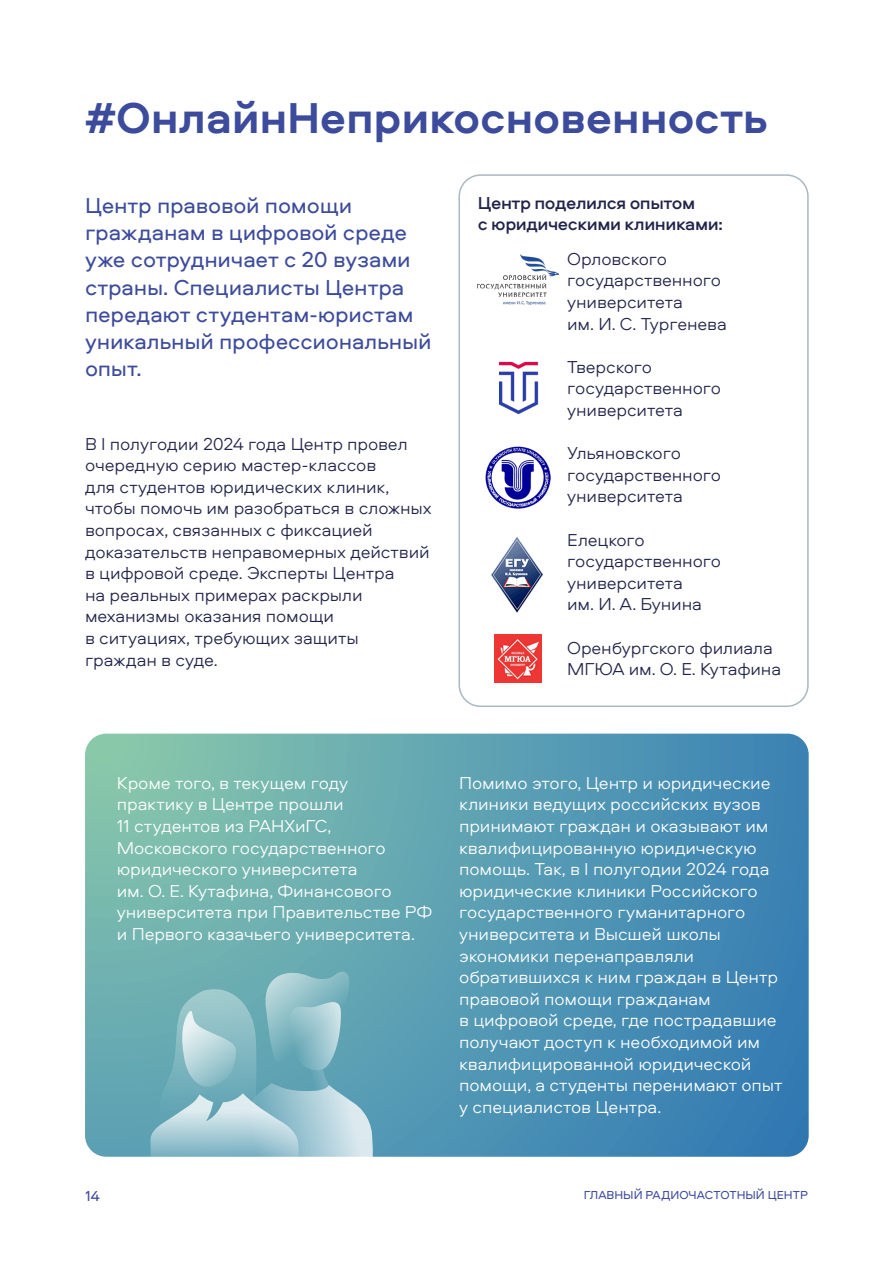
<style>
.page{position:relative;width:893px;height:1263px;background:#fff}
.page>*{position:absolute;margin:0;border:0;box-sizing:border-box;transform-origin:0 0}
.t1{font:700 45px "Aeroport";letter-spacing:-.01em;color:#3c4b9b}
.t2{font:22.5px/27px "Aeroport";letter-spacing:-.01em;color:#3c4b9b}
.t3{font:300 18px/21.6px "Aeroport";letter-spacing:-.01em;color:#fff}
.t4{font:300 18px/21.6px "Aeroport";letter-spacing:-.01em;color:#21244a}
.t5{font:500 18px/21.6px "Aeroport";letter-spacing:-.025em;color:#21244a}
.t6{font:15px "Aeroport";color:#3c4b9b}
.t7{font:12px "Aeroport";color:#3c4b9b}
</style>
<div class="page">
<svg style="left:85px;top:734px;width:724px;height:423px;background:#589cb2"></svg>
<div style="left:458px;top:174px;width:351px;height:533px;border:2px solid #abb8c1;border-radius:21px"></div>
<img style="left:477px;top:254px;width:82px;height:50px">
<img style="left:499px;top:361px;width:40px;height:54px">
<img style="left:486px;top:447px;width:64px;height:62px">
<img style="left:491px;top:537px;width:52px;height:76px">
<img style="left:494px;top:634px;width:47px;height:48px">
<svg style="left:149px;top:968px;width:224px;height:189px;background:#8abcc6"></svg>
<h1 class="t1" style="left:85px;top:85px;width:684px">#ОнлайнНеприкосновенность</h1>
<p class="t2" style="left:85px;top:191px;width:348px">Центр правовой помощи гражданам в цифровой среде уже сотрудничает с 20 вузами страны. Специалисты Центра передают студентам-юристам уникальный профессиональный опыт.</p>
<p class="t4" style="left:85px;top:432px;width:348px">В I полугодии 2024 года Центр провел очередную серию мастер-классов<br>для студентов юридических клиник, чтобы помочь им разобраться в сложных вопросах, связанных с фиксацией доказательств неправомерных действий в цифровой среде. Эксперты Центра<br>на реальных примерах раскрыли механизмы оказания помощи<br>в ситуациях, требующих защиты граждан в суде.</p>
<p class="t5" style="left:478px;top:191px;width:246px">Центр поделился опытом<br>с юридическими клиниками:</p>
<p class="t4" style="left:567px;top:247px;width:161px">Орловского государственного университета<br>им. И. С. Тургенева</p>
<p class="t4" style="left:567px;top:355px;width:155px">Тверского государственного университета</p>
<p class="t4" style="left:567px;top:441px;width:155px">Ульяновского государственного университета</p>
<p class="t4" style="left:567px;top:528px;width:155px">Елецкого государственного университета<br>им. И. А. Бунина</p>
<p class="t4" style="left:567px;top:636px;width:215px">Оренбургского филиала<br>МГЮА им. О. Е. Кутафина</p>
<p class="t3" style="left:117px;top:771px;width:317px">Кроме того, в текущем году<br>практику в Центре прошли<br>11 студентов из РАНХиГС,<br>Московского государственного юридического университета<br>им. О. Е. Кутафина, Финансового университета при Правительстве РФ и Первого казачьего университета.</p>
<p class="t3" style="left:459px;top:771px;width:325px">Помимо этого, Центр и юридические клиники ведущих российских вузов принимают граждан и оказывают им квалифицированную юридическую помощь. Так, в I полугодии 2024 года юридические клиники Российского государственного гуманитарного университета и Высшей школы экономики перенаправляли обратившихся к ним граждан в Центр правовой помощи гражданам<br>в цифровой среде, где пострадавшие получают доступ к необходимой им квалифицированной юридической помощи, а студенты перенимают опыт у специалистов Центра.</p>
<p class="t6" style="left:85px;top:1185px;width:16px">14</p>
<p class="t7" style="left:584px;top:1187px;width:226px">ГЛАВНЫЙ РАДИОЧАСТОТНЫЙ ЦЕНТР</p>
</div>
